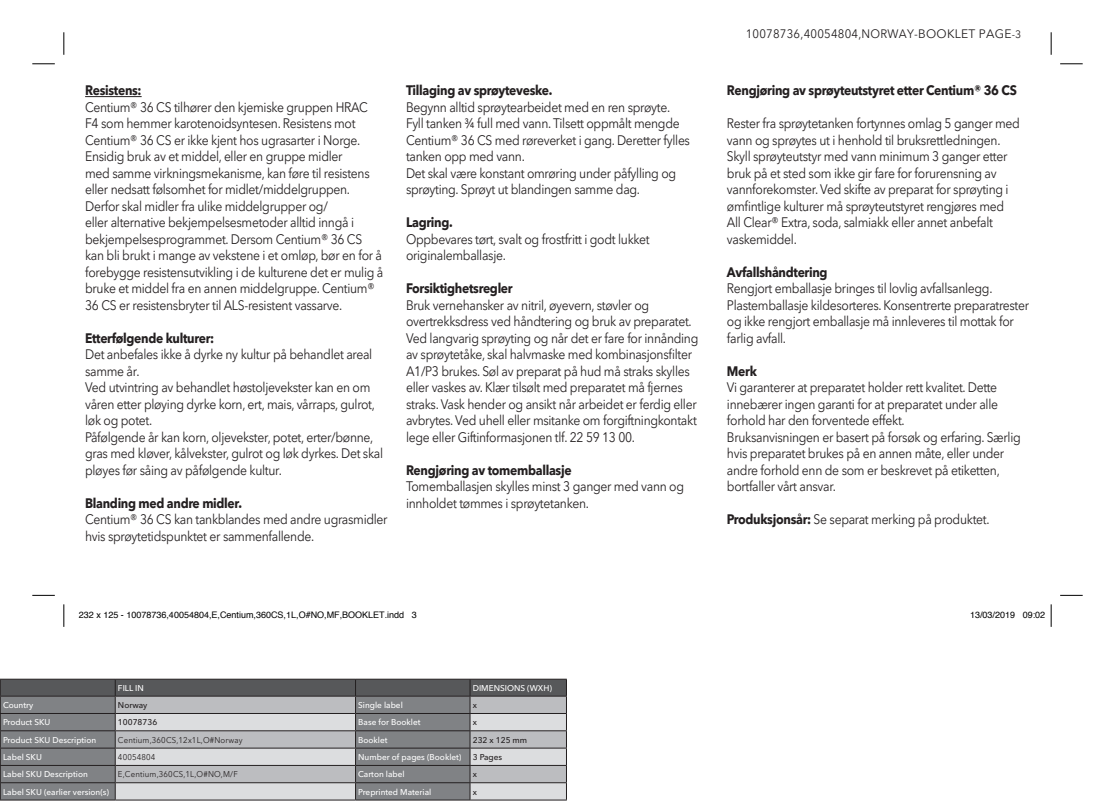
<style>
.page{position:relative;width:1115px;height:808px;background:#fff}
.page>*{position:absolute;margin:0;border:0;box-sizing:border-box;transform-origin:0 0}
.t1{font:13.5px/16.5px "Avenir Next W1 G";letter-spacing:-.025em;color:#231f20;scale:.9 1}
.t2{font:700 13.5px "Avenir Next W1 G";letter-spacing:-.025em;color:#231f20;scale:.9 1}
.t3{font:12px "Avenir Next W1 G";letter-spacing:.02em;color:#231f20;scale:.95 1}
.t4{font:9px "Helvetica";color:#000}
.t5{font:500 8.25px "Avenir Next W1 G";color:#fff}
.t6{font:8.25px "Avenir Next W1 G";letter-spacing:.02em;color:#231f20;scale:.95 1}
.t7{font:500 8.25px "Avenir Next W1 G";color:#231f20}
.s1{font-size:10.5px}
.s2{font-weight:700}
</style>
<div class="page">
<svg style="left:0;top:679px;width:567px;height:121px;background:#98999c"></svg>
<hr style="left:0;top:800px;width:115px;height:1px;background:#231f20">
<hr style="left:115px;top:800px;width:240px;height:1px;background:#231f20">
<hr style="left:355px;top:800px;width:115px;height:1px;background:#231f20">
<hr style="left:470px;top:800px;width:96px;height:1px;background:#231f20">
<hr style="left:85px;top:96px;width:57px;height:1px;background:#231f20">
<svg style="left:32px;top:64px;width:23px;height:1px"></svg>
<svg style="left:1060px;top:64px;width:22px;height:1px"></svg>
<svg style="left:32px;top:595px;width:23px;height:1px"></svg>
<svg style="left:1060px;top:595px;width:22px;height:1px"></svg>
<svg style="left:64px;top:32px;width:1px;height:23px"></svg>
<svg style="left:64px;top:604px;width:1px;height:23px"></svg>
<svg style="left:1050px;top:32px;width:1px;height:23px"></svg>
<svg style="left:1050px;top:604px;width:1px;height:23px"></svg>
<p class="t2" style="left:85px;top:80px;width:64px">Resistens:</p>
<p class="t1" style="left:85px;top:98px;width:333px">Centium® 36 CS tilhører den kjemiske gruppen HRAC F4 som hemmer karotenoidsyntesen. Resistens mot Centium® 36 CS er ikke kjent hos ugrasarter i Norge.<br>Ensidig bruk av et middel, eller en gruppe midler<br>med samme virkningsmekanisme, kan føre til resistens eller nedsatt følsomhet for midlet/middelgruppen.<br>Derfor skal midler fra ulike middelgrupper og/<br>eller alternative bekjempelsesmetoder alltid inngå i bekjempelsesprogrammet. Dersom Centium® 36 CS kan bli brukt i mange av vekstene i et omløp, bør en for å forebygge resistensutvikling i de kulturene det er mulig å bruke et middel fra en annen middelgruppe. Centium® 36 CS er resistensbryter til ALS-resistent vassarve.</p>
<p class="t2" style="left:85px;top:327px;width:145px">Etterfølgende kulturer:</p>
<p class="t1" style="left:85px;top:345px;width:332px">Det anbefales ikke å dyrke ny kultur på behandlet areal samme år.<br>Ved utvintring av behandlet høstoljevekster kan en om våren etter pløying dyrke korn, ert, mais, vårraps, gulrot, løk og potet.<br>Påfølgende år kan korn, oljevekster, potet, erter/bønne, gras med kløver, kålvekster, gulrot og løk dyrkes. Det skal pløyes før såing av påfølgende kultur.</p>
<p class="t2" style="left:85px;top:492px;width:176px">Blanding med andre midler.</p>
<p class="t1" style="left:85px;top:510px;width:337px">Centium® 36 CS kan tankblandes med andre ugrasmidler hvis sprøytetidspunktet er sammenfallende.</p>
<p class="t2" style="left:406px;top:80px;width:164px">Tillaging av sprøyteveske.</p>
<p class="t1" style="left:406px;top:97px;width:317px">Begynn alltid sprøytearbeidet med en ren sprøyte.<br>Fyll tanken ¾ full med vann. Tilsett oppmålt mengde Centium® 36 CS med røreverket i gang. Deretter fylles tanken opp med vann.<br>Det skal være konstant omrøring under påfylling og sprøyting. Sprøyt ut blandingen samme dag.</p>
<p class="t2" style="left:406px;top:212px;width:53px">Lagring.</p>
<p class="t1" style="left:406px;top:229px;width:272px">Oppbevares tørt, svalt og frostfritt i godt lukket originalemballasje.</p>
<p class="t2" style="left:406px;top:278px;width:120px">Forsiktighetsregler</p>
<p class="t1" style="left:406px;top:295px;width:326px">Bruk vernehansker av nitril, øyevern, støvler og overtrekksdress ved håndtering og bruk av preparatet.<br>Ved langvarig sprøyting og når det er fare for innånding av sprøytetåke, skal halvmaske med kombinasjonsfilter A1/P3 brukes. Søl av preparat på hud må straks skylles eller vaskes av. Klær tilsølt med preparatet må fjernes straks. Vask hender og ansikt når arbeidet er ferdig eller avbrytes. Ved uhell eller msitanke om forgiftningkontakt lege eller Giftinformasjonen tlf. 22 59 13 00.</p>
<p class="t2" style="left:406px;top:459px;width:185px">Rengjøring av tomemballasje</p>
<p class="t1" style="left:406px;top:477px;width:310px">Tomemballasjen skylles minst 3 ganger med vann og innholdet tømmes i sprøytetanken.</p>
<p class="t3" style="left:745px;top:25px;width:291px">10078736,40054804,NORWAY-BOOKLET PAGE<span class="s1">-3</span></p>
<p class="t2" style="left:726px;top:80px;width:323px">Rengjøring av sprøyteutstyret etter Centium® 36 CS</p>
<p class="t1" style="left:726px;top:114px;width:327px">Rester fra sprøytetanken fortynnes omlag 5 ganger med vann og sprøytes ut i henhold til bruksrettledningen.<br>Skyll sprøyteutstyr med vann minimum 3 ganger etter bruk på et sted som ikke gir fare for forurensning av vannforekomster. Ved skifte av preparat for sprøyting i ømfintlige kulturer må sprøyteutstyret rengjøres med All Clear® Extra, soda, salmiakk eller annet anbefalt vaskemiddel.</p>
<p class="t2" style="left:726px;top:261px;width:113px">Avfallshåndtering</p>
<p class="t1" style="left:726px;top:279px;width:337px">Rengjort emballasje bringes til lovlig avfallsanlegg.<br>Plastemballasje kildesorteres. Konsentrerte preparatrester og ikke rengjort emballasje må innleveres til mottak for farlig avfall.</p>
<p class="t2" style="left:726px;top:360px;width:35px">Merk</p>
<p class="t1" style="left:726px;top:378px;width:328px">Vi garanterer at preparatet holder rett kvalitet. Dette innebærer ingen garanti for at preparatet under alle forhold har den forventede effekt.<br>Bruksanvisningen er basert på forsøk og erfaring. Særlig hvis preparatet brukes på en annen måte, eller under andre forhold enn de som er beskrevet på etiketten, bortfaller vårt ansvar.</p>
<p class="t1" style="left:726px;top:510px;width:293px"><span class="s2">Produksjonsår:</span> Se separat merking på produktet.</p>
<p class="t4" style="left:79px;top:607px;width:339px">232 x 125 - 10078736,40054804,E,Centium,360CS,1L,O#NO,MF,BOOKLET.indd 3</p>
<p class="t4" style="left:969px;top:607px;width:77px">13/03/2019 09:02</p>
<p class="t5" style="left:118px;top:681px;width:27px">FILL IN</p>
<p class="t5" style="left:472px;top:681px;width:81px">DIMENSIONS (WXH)</p>
<p class="t5" style="left:3px;top:698px;width:32px">Country</p>
<p class="t7" style="left:118px;top:698px;width:31px">Norway</p>
<p class="t5" style="left:358px;top:698px;width:46px">Single label</p>
<p class="t7" style="left:472px;top:698px;width:6px">x</p>
<p class="t5" style="left:3px;top:716px;width:49px">Product SKU</p>
<p class="t7" style="left:118px;top:716px;width:41px">10078736</p>
<p class="t5" style="left:358px;top:716px;width:64px">Base for Booklet</p>
<p class="t7" style="left:472px;top:716px;width:6px">x</p>
<p class="t5" style="left:3px;top:733px;width:95px">Product SKU Description</p>
<p class="t6" style="left:118px;top:733px;width:133px">Centium,360CS,12x1L,O#Norway</p>
<p class="t5" style="left:358px;top:733px;width:31px">Booklet</p>
<p class="t7" style="left:472px;top:733px;width:56px">232 x 125 mm</p>
<p class="t5" style="left:3px;top:750px;width:40px">Label SKU</p>
<p class="t6" style="left:118px;top:750px;width:41px">40054804</p>
<p class="t5" style="left:358px;top:750px;width:105px">Number of pages (Booklet)</p>
<p class="t7" style="left:472px;top:750px;width:31px">3 Pages</p>
<p class="t5" style="left:3px;top:768px;width:86px">Label SKU Description</p>
<p class="t6" style="left:118px;top:768px;width:127px">E,Centium,360CS,1L,O#NO,M/F</p>
<p class="t5" style="left:358px;top:768px;width:48px">Carton label</p>
<p class="t7" style="left:472px;top:768px;width:6px">x</p>
<p class="t5" style="left:3px;top:785px;width:108px">Label SKU (earlier version(s)</p>
<p class="t5" style="left:358px;top:785px;width:75px">Preprinted Material</p>
<p class="t7" style="left:472px;top:785px;width:6px">x</p>
</div>
